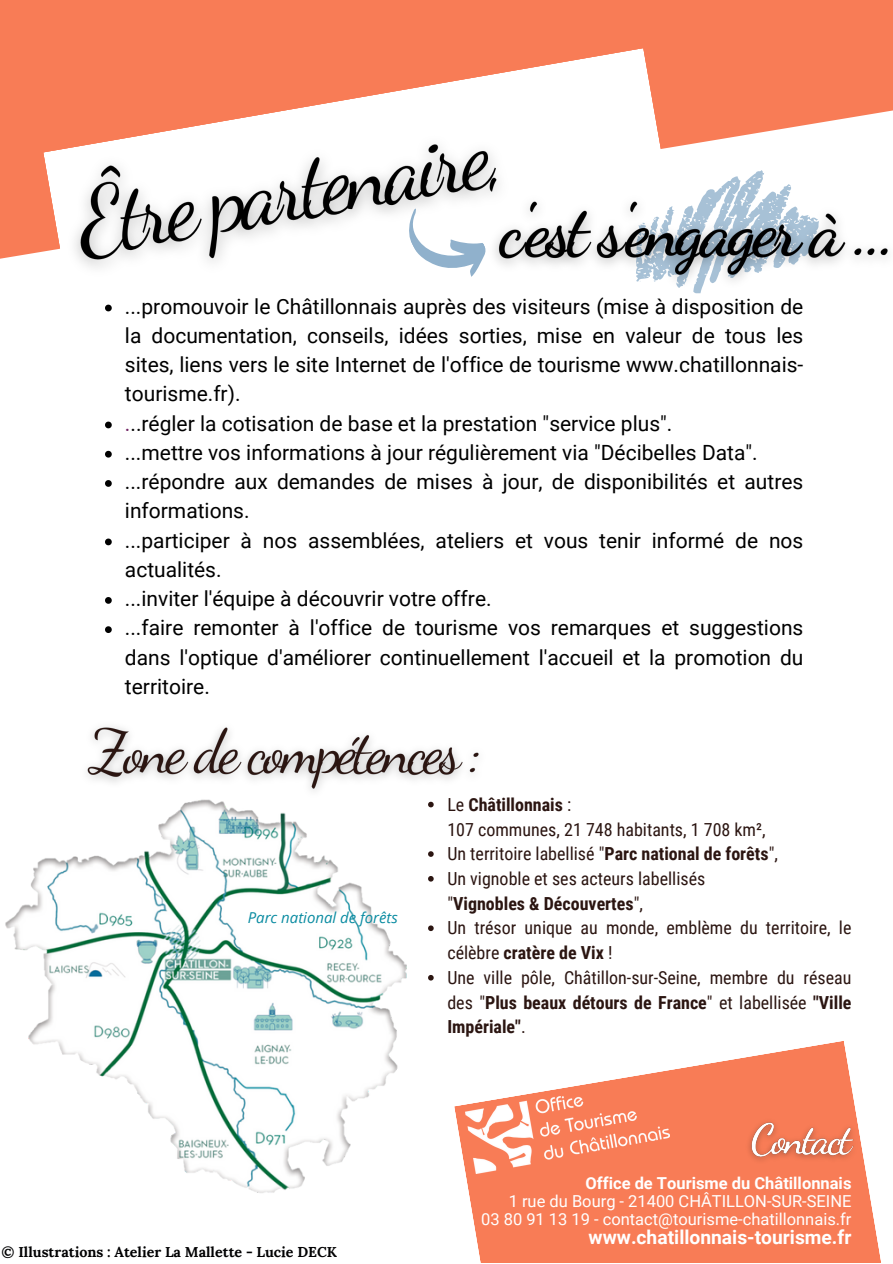
<style>
.page{position:relative;width:893px;height:1264px;background:#fff}
.page>*{position:absolute;margin:0;border:0;box-sizing:border-box;transform-origin:0 0}
.t1{font:21px/29.2px "Roboto";color:#000;text-align:justify}
.t2{font:700 19.2px "Roboto";color:#fff}
.t3{font:18px/24.8px "Roboto Condensed";color:#2b1511}
.t4{font:700 18px "Roboto Condensed";color:#2b1511}
.t5{font:16.5px "Roboto";color:#fff}
.t6{font:700 16.5px "Roboto";color:#fff}
.t7{font:italic 15px "Open Sans";color:#098ba1}
.t8{font:700 14.25px "Lora";color:#000002}
.s1{color:#6f1f61}
.s2{font-weight:400}
.s3{font-weight:700}
</style>
<div class="page">
<div style="left:0;top:0;width:892px;height:101px;background:#f87c56"></div>
<svg style="left:0;top:101px;width:892px;height:158px;fill:#f87c56"></svg>
<svg style="left:43px;top:48px;width:632px;height:264px"></svg>
<svg style="left:105px;top:421px;width:7px;height:7px"></svg>
<svg style="left:105px;top:451px;width:7px;height:6px"></svg>
<svg style="left:105px;top:480px;width:7px;height:7px"></svg>
<svg style="left:105px;top:538px;width:7px;height:7px"></svg>
<svg style="left:105px;top:597px;width:7px;height:6px"></svg>
<svg style="left:105px;top:626px;width:7px;height:7px"></svg>
<img style="left:42px;top:78px;width:492px;height:233px">
<svg style="left:635px;top:170px;width:184px;height:16px"></svg>
<svg style="left:398px;top:188px;width:82px;height:106px"></svg>
<svg style="left:428px;top:851px;width:5px;height:5px"></svg>
<svg style="left:428px;top:876px;width:5px;height:5px"></svg>
<svg style="left:428px;top:925px;width:5px;height:6px"></svg>
<svg style="left:428px;top:975px;width:5px;height:5px"></svg>
<svg style="left:454px;top:1041px;width:427px;height:221px;fill:#f87c56"></svg>
<img style="left:466px;top:1096px;width:203px;height:77px">
<img style="left:5px;top:805px;width:402px;height:388px">
<img style="left:480px;top:186px;width:412px;height:110px">
<img style="left:87px;top:727px;width:392px;height:78px">
<img style="left:740px;top:1113px;width:124px;height:55px">
<p class="t1" style="left:125px;top:292px;width:680px">...promouvoir le Châtillonnais auprès des visiteurs (mise à disposition de la documentation, conseils, idées sorties, mise en valeur de tous les sites, liens vers le site Internet de l'office de tourisme www.chatillonnais&shy;tourisme.fr).</p>
<p class="t1" style="left:125px;top:409px;width:549px"><span class="s1">.</span>..régler la cotisation de base et la prestation "service plus".</p>
<p class="t1" style="left:125px;top:438px;width:634px">...mettre vos informations à jour régulièrement via "Décibelles Data".</p>
<p class="t1" style="left:125px;top:467px;width:680px">...répondre aux demandes de mises à jour, de disponibilités et autres informations.</p>
<p class="t1" style="left:125px;top:525px;width:680px">...participer à nos assemblées, ateliers et vous tenir informé de nos actualités.</p>
<p class="t1" style="left:125px;top:584px;width:368px">...inviter l'équipe à découvrir votre offre.</p>
<p class="t1" style="left:125px;top:613px;width:680px">...faire remonter à l'office de tourisme vos remarques et suggestions dans l'optique d'améliorer continuellement l'accueil et la promotion du territoire.</p>
<p class="t7" style="left:248px;top:907px;width:152px">Parc national de forêts</p>
<p class="t4" style="left:447px;top:794px;width:125px"><span class="s2">Le</span> Châtillonnais <span class="s2">:</span></p>
<p class="t3" style="left:447px;top:841px;width:332px">Un territoire labellisé "<span class="s3">Parc national de forêts</span>",</p>
<p class="t3" style="left:447px;top:866px;width:259px">Un vignoble et ses acteurs labellisés</p>
<p class="t3" style="left:447px;top:915px;width:405px">Un trésor unique au monde, emblème du territoire, le célèbre <span class="s3">cratère de Vix</span> !</p>
<p class="t3" style="left:447px;top:965px;width:405px;text-align:justify">Une ville pôle, Châtillon-sur-Seine, membre du réseau des "<span class="s3">Plus beaux détours de France</span>" et labellisée <span class="s3">"Ville Impériale"</span>.</p>
<p class="t3" style="left:447px;top:817px;width:320px">107 communes, 21 748 habitants, 1 708 km²,</p>
<p class="t4" style="left:447px;top:893px;width:197px"><span class="s2">"</span>Vignobles &amp; Découvertes<span class="s2">",</span></p>
<p class="t8" style="left:2px;top:1242px;width:337px">© Illustrations : Atelier La Mallette - Lucie DECK</p>
<p class="t6" style="left:585px;top:1173px;width:267px">Office de Tourisme du Châtillonnais</p>
<p class="t5" style="left:508px;top:1191px;width:344px">1 rue du Bourg - 21400 CHÂTILLON-SUR-SEINE</p>
<p class="t5" style="left:481px;top:1209px;width:372px">03 80 91 13 19 - contact@tourisme-chatillonnais.fr</p>
<p class="t2" style="left:588px;top:1225px;width:264px">www.chatillonnais-tourisme.fr</p>
</div>
